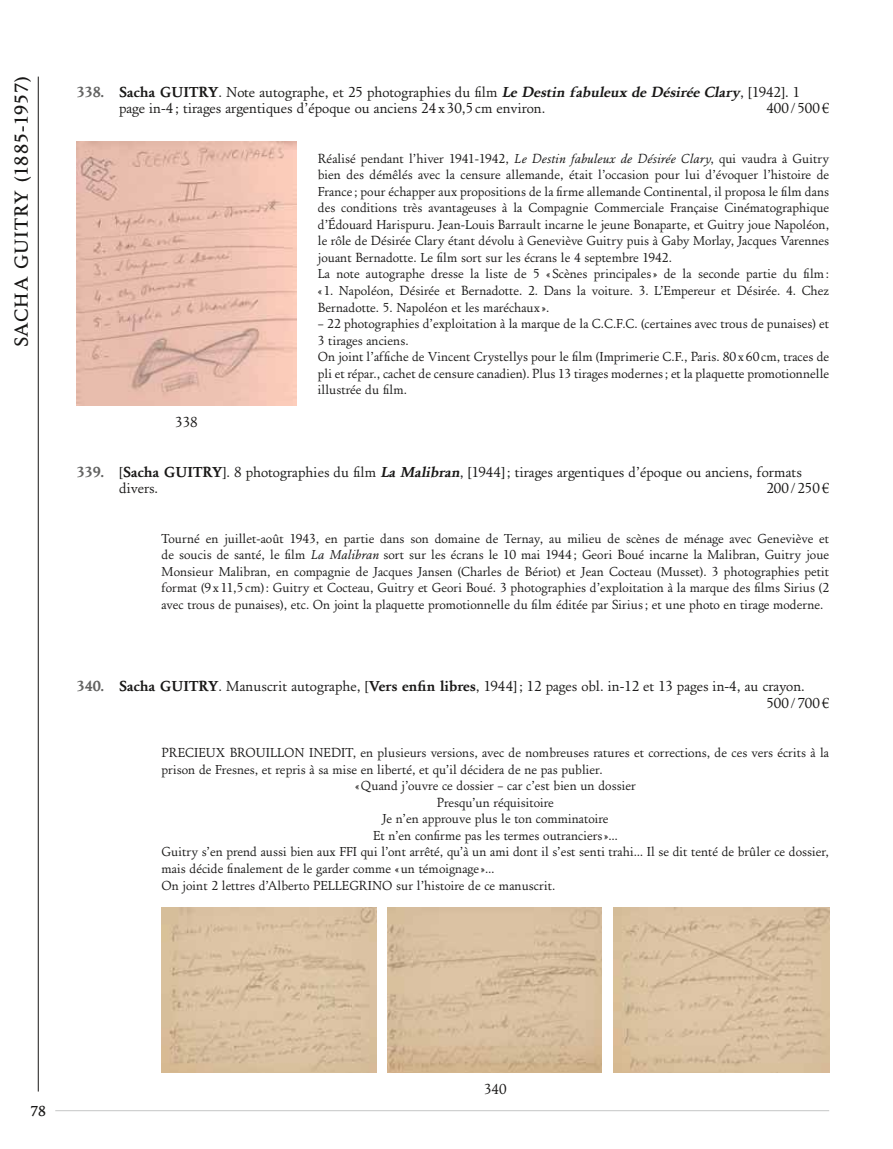
<style>
.page{position:relative;width:893px;height:1149px;background:#fff}
.page>*{position:absolute;margin:0;border:0;box-sizing:border-box;transform-origin:0 0}
.t1{font:500 19.5px "EADS Antic";letter-spacing:.05em;color:#181716}
.t2{font:15px/16.5px "EADS Antic Normal";color:#181716}
.t3{font:500 15px "EADS Antic";color:#181716}
.t4{font:13.5px/16.5px "EADS Antic Normal";color:#181716}
.s1{font-family:"EADS Antic";font-weight:700;color:#626261}
.s2{font-family:"EADS Antic";font-weight:700}
.s3{font-family:"EADS Antic";font-weight:700;font-style:italic}
.s4{font-style:italic}
</style>
<div class="page">
<hr style="left:55px;top:1109px;width:774px;height:1px;background:#c5c6c6">
<hr style="left:38px;top:77px;width:1px;height:1014px;background:#181716">
<img style="left:77px;top:141px;width:220px;height:264px">
<img style="left:162px;top:907px;width:214px;height:164px">
<img style="left:613px;top:907px;width:216px;height:164px">
<img style="left:388px;top:907px;width:214px;height:164px">
<h1 class="t1" style="left:10px;top:347px;width:272px;rotate:-90deg">sacha guitry (1885-1957)</h1>
<p class="t2" style="left:119px;top:84px;width:683px;text-indent:-43px"><span class="s1">338.</span> <span class="s2">Sacha GUITRY</span>. Note autographe, et 25 photographies du film <span class="s3">Le Destin fabuleux de Désirée Clary</span>, [1942]. 1 page in‑4; tirages argentiques d’époque ou anciens 24x 30,5 cm environ.</p>
<p class="t2" style="left:766px;top:100px;width:64px">400/ 500€</p>
<p class="t4" style="left:318px;top:150px;width:513px">Réalisé pendant l’hiver 1941-1942, <span class="s4">Le Destin fabuleux de Désirée Clary</span>, qui vaudra à Guitry bien des démêlés avec la censure allemande, était l’occasion pour lui d’évoquer l’histoire de France ; pour échapper aux propositions de la firme allemande Continental, il proposa le film dans des conditions très avantageuses à la Compagnie Commerciale Française Cinématographique d’Édouard Harispuru. Jean-Louis Barrault incarne le jeune Bonaparte, et Guitry joue Napoléon, le rôle de Désirée Clary étant dévolu à Geneviève Guitry puis à Gaby Morlay, Jacques Varennes jouant Bernadotte. Le film sort sur les écrans le 4 septembre 1942.<br>La note autographe dresse la liste de 5 «Scènes principales» de la seconde partie du film: « 1. Napoléon, Désirée et Bernadotte. 2. Dans la voiture. 3. L’Empereur et Désirée. 4. Chez Bernadotte. 5. Napoléon et les maréchaux ».</p>
<p class="t4" style="left:318px;top:315px;width:513px">– 22 photographies d’exploitation à la marque de la C.C.F.C. (certaines avec trous de punaises) et 3 tirages anciens.<br>On joint l’affiche de Vincent Crystellys pour le film (Imprimerie C.F., Paris. 80x 60 cm, traces de pli et répar., cachet de censure canadien). Plus 13 tirages modernes; et la plaquette promotionnelle illustrée du film.</p>
<p class="t2" style="left:175px;top:413px;width:24px">338</p>
<p class="t2" style="left:119px;top:463px;width:684px;text-indent:-43px"><span class="s1">339.</span> [<span class="s2">Sacha GUITRY</span>]. 8 photographies du film <span class="s3">La Malibran</span>, [1944]; tirages argentiques d’époque ou anciens, formats divers.</p>
<p class="t2" style="left:766px;top:480px;width:64px">200/250€</p>
<p class="t4" style="left:162px;top:530px;width:669px;text-align:justify">Tourné en juillet-août 1943, en partie dans son domaine de Ternay, au milieu de scènes de ménage avec Geneviève et de soucis de santé, le film <span class="s4">La Malibran</span> sort sur les écrans le 10 mai 1944; Geori Boué incarne la Malibran, Guitry joue Monsieur Malibran, en compagnie de Jacques Jansen (Charles de Bériot) et Jean Cocteau (Musset). 3 photographies petit format (9 x 11,5 cm): Guitry et Cocteau, Guitry et Geori Boué. 3 photographies d’exploitation à la marque des films Sirius (2 avec trous de punaises), etc. On joint la plaquette promotionnelle du film éditée par Sirius; et une photo en tirage moderne.</p>
<p class="t2" style="left:766px;top:678px;width:64px;text-indent:-690px"><span class="s1">340.</span> <span class="s2">Sacha GUITRY</span>. Manuscrit autographe, [<span class="s2">Vers enfin libres</span>, 1944]; 12 pages obl. in-12 et 13 pages in-4, au crayon.<br>500/ 700€</p>
<p class="t4" style="left:162px;top:744px;width:669px">PRECIEUX BROUILLON INEDIT, en plusieurs versions, avec de nombreuses ratures et corrections, de ces vers écrits à la</p>
<p class="t4" style="left:162px;top:761px;width:443px">prison de Fresnes, et repris à sa mise en liberté, et qu’il décidera de ne pas publier.</p>
<p class="t4" style="left:355px;top:777px;width:282px">«Quand j’ouvre ce dossier – car c’est bien un dossier</p>
<p class="t4" style="left:437px;top:794px;width:118px">Presqu’un réquisitoire</p>
<p class="t4" style="left:382px;top:810px;width:228px">Je n’en approuve plus le ton comminatoire</p>
<p class="t4" style="left:373px;top:827px;width:246px">Et n’en confirme pas les termes outranciers»…</p>
<p class="t4" style="left:162px;top:843px;width:669px">Guitry s’en prend aussi bien aux FFI qui l’ont arrêté, qu’à un ami dont il s’est senti trahi… Il se dit tenté de brûler ce dossier,</p>
<p class="t4" style="left:162px;top:860px;width:334px">mais décide finalement de le garder comme «un témoignage »…</p>
<p class="t4" style="left:162px;top:876px;width:395px">On joint 2 lettres d’Alberto PELLEGRINO sur l’histoire de ce manuscrit.</p>
<p class="t3" style="left:31px;top:1102px;width:17px">78</p>
<p class="t2" style="left:484px;top:1080px;width:24px">340</p>
</div>
